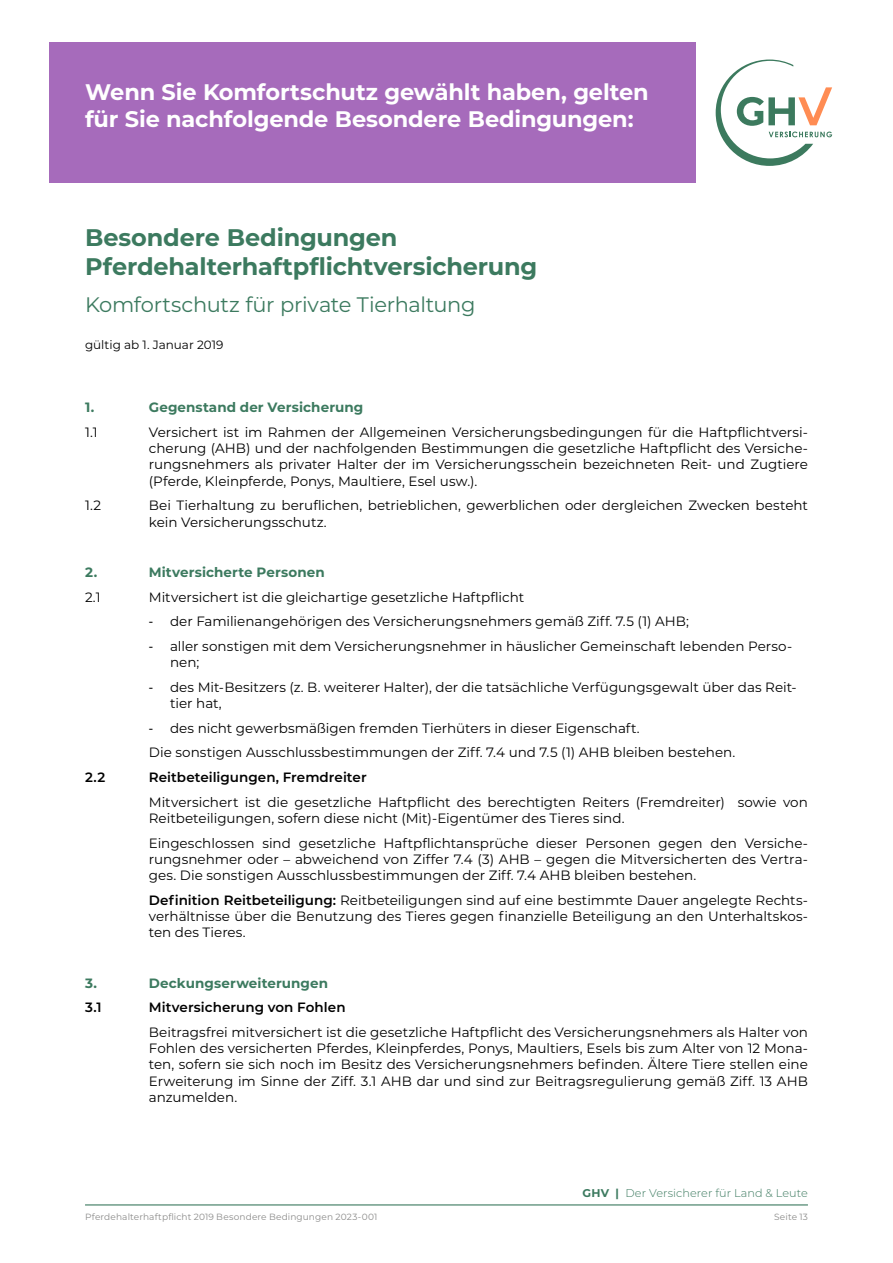
<style>
.page{position:relative;width:893px;height:1263px;background:#fff}
.page>*{position:absolute;margin:0;border:0;box-sizing:border-box;transform-origin:0 0}
.t1{font:700 24px/28.8px "Montserrat";letter-spacing:-.005em;color:#3c7a5f}
.t2{font:700 22.5px/27px "Montserrat";letter-spacing:-.005em;color:#fff}
.t3{font:21px "Montserrat";letter-spacing:-.015em;color:#3c7a5f}
.t4{font:13.5px/16.2px "Montserrat";color:#000}
.t5{font:700 13.5px "Montserrat";letter-spacing:.005em;color:#3c7a5f}
.t6{font:600 13.5px "Montserrat";letter-spacing:.005em;color:#000}
.t7{font:12px "Montserrat";color:#000}
.t8{font:300 11.25px "Montserrat";letter-spacing:.005em;color:#3c7a5f}
.t9{font:9px "Montserrat";letter-spacing:.015em;color:#8b8b8a}
.s1{font-family:"Open Sans"}
.s2{font-weight:600}
.s3{font-weight:700}
</style>
<div class="page">
<div style="left:49px;top:43px;width:646px;height:140px;background:#a66bbb"></div>
<hr style="left:85px;top:1204px;width:723px;height:1px;background:#3c7a5f">
<svg style="left:716px;top:60px;width:116px;height:106px"></svg>
<h2 class="t2" style="left:85px;top:77px;width:565px">Wenn Sie Komfortschutz gewählt haben, gelten für Sie nachfolgende Besondere Bedingungen:</h2>
<h1 class="t1" style="left:85px;top:222px;width:454px">Besondere Bedingungen<br>Pferdehalterhaftpflichtversicherung</h1>
<h3 class="t3" style="left:85px;top:290px;width:392px">Komfortschutz für private Tierhaltung</h3>
<p class="t7" style="left:85px;top:337px;width:140px">gültig ab 1. Januar 2019</p>
<p class="t5" style="left:85px;top:398px;width:11px">1.</p>
<p class="t5" style="left:149px;top:398px;width:216px">Gegenstand der Versicherung</p>
<p class="t4" style="left:85px;top:424px;width:14px">1.1</p>
<p class="t4" style="left:149px;top:424px;width:661px;text-align:justify">Versichert ist im Rahmen der Allgemeinen Versicherungsbedingungen für die Haftpflichtversi&shy;cherung (AHB) und der nachfolgenden Bestimmungen die gesetzliche Haftpflicht des Versiche&shy;rungsnehmers als privater Halter der im Versicherungsschein bezeichneten Reit‑ und Zugtiere (Pferde, Kleinpferde, Ponys, Maultiere, Esel usw.).</p>
<p class="t4" style="left:85px;top:497px;width:18px">1.2</p>
<p class="t4" style="left:149px;top:497px;width:661px">Bei Tierhaltung zu beruflichen, betrieblichen, gewerblichen oder dergleichen Zwecken besteht kein Versicherungsschutz.</p>
<p class="t5" style="left:85px;top:562px;width:14px">2.</p>
<p class="t5" style="left:149px;top:562px;width:177px">Mitversicherte Personen</p>
<p class="t4" style="left:85px;top:588px;width:17px">2.1</p>
<p class="t4" style="left:149px;top:588px;width:377px">Mitversichert ist die gleichartige gesetzliche Haftpflicht</p>
<p class="t4" style="left:149px;top:613px;width:542px"><span class="s1">-</span> der Familienangehörigen des Versicherungsnehmers gemäß Ziff. 7.5 (1) AHB;</p>
<p class="t4" style="left:170px;top:637px;width:624px;text-indent:-21px"><span class="s1">-</span> aller sonstigen mit dem Versicherungsnehmer in häuslicher Gemeinschaft lebenden Perso&shy;nen;</p>
<p class="t4" style="left:170px;top:678px;width:628px;text-indent:-21px"><span class="s1">-</span> des Mit‑Besitzers (z. B. weiterer Halter), der die tatsächliche Verfügungsgewalt über das Reit&shy;tier hat,</p>
<p class="t4" style="left:149px;top:715px;width:588px;line-height:24.8px"><span class="s1">-</span> des nicht gewerbsmäßigen fremden Tierhüters in dieser Eigenschaft.<br>Die sonstigen Ausschlussbestimmungen der Ziff. 7.4 und 7.5 (1) AHB bleiben bestehen.</p>
<p class="t6" style="left:85px;top:768px;width:22px">2.2</p>
<p class="t6" style="left:149px;top:768px;width:219px">Reitbeteiligungen, Fremdreiter</p>
<p class="t4" style="left:149px;top:793px;width:661px">Mitversichert ist die gesetzliche Haftpflicht des berechtigten Reiters (Fremdreiter) sowie von<br>Reitbeteiligungen, sofern diese nicht (Mit)‑Eigentümer des Tieres sind.</p>
<p class="t4" style="left:149px;top:834px;width:661px;text-align:justify">Eingeschlossen sind gesetzliche Haftpflichtansprüche dieser Personen gegen den Versiche&shy;rungsnehmer oder – abweichend von Ziffer 7.4 (3) AHB – gegen die Mitversicherten des Vertra&shy;ges. Die sonstigen Ausschlussbestimmungen der Ziff. 7.4 AHB bleiben bestehen.</p>
<p class="t4" style="left:149px;top:891px;width:661px;text-align:justify"><span class="s2">Definition Reitbeteiligung:</span> Reitbeteiligungen sind auf eine bestimmte Dauer angelegte Rechts&shy;verhältnisse über die Benutzung des Tieres gegen finanzielle Beteiligung an den Unterhaltskos&shy;ten des Tieres.</p>
<p class="t5" style="left:85px;top:973px;width:13px">3.</p>
<p class="t5" style="left:149px;top:973px;width:181px">Deckungserweiterungen</p>
<p class="t6" style="left:85px;top:998px;width:18px">3.1</p>
<p class="t6" style="left:149px;top:998px;width:198px">Mitversicherung von Fohlen</p>
<p class="t4" style="left:149px;top:1023px;width:661px;text-align:justify">Beitragsfrei mitversichert ist die gesetzliche Haftpflicht des Versicherungsnehmers als Halter von Fohlen des versicherten Pferdes, Kleinpferdes, Ponys, Maultiers, Esels bis zum Alter von 12 Mona&shy;ten, sofern sie sich noch im Besitz des Versicherungsnehmers befinden. Ältere Tiere stellen eine Erweiterung im Sinne der Ziff. 3.1 AHB dar und sind zur Beitragsregulierung gemäß Ziff. 13 AHB anzumelden.</p>
<p class="t8" style="left:582px;top:1185px;width:227px"><span class="s3">GHV |</span> Der Versicherer für Land &amp; Leute</p>
<p class="t9" style="left:85px;top:1211px;width:294px">Pferdehalterhaftpflicht 2019 Besondere Bedingungen 2023-001</p>
<p class="t9" style="left:774px;top:1211px;width:35px">Seite 13</p>
</div>
